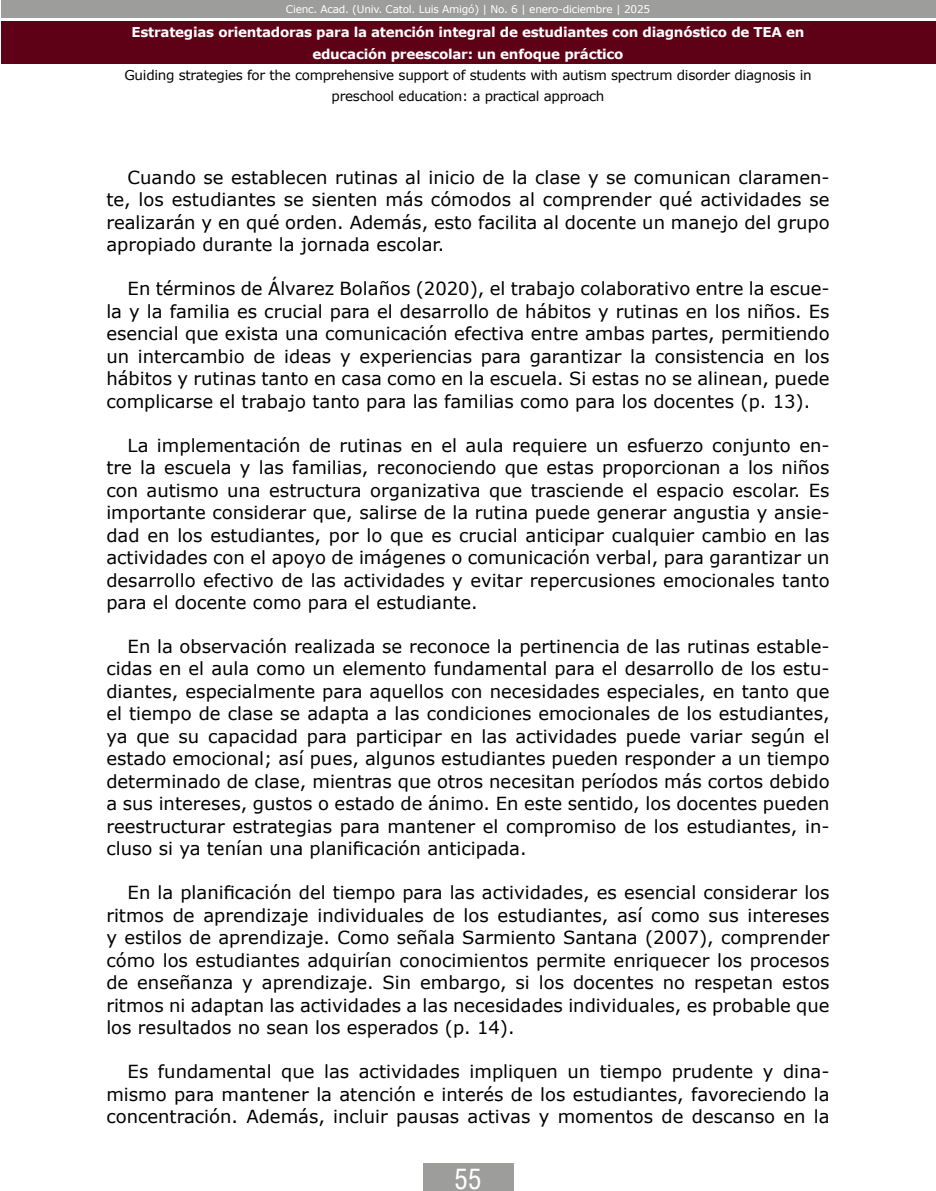
<style>
.page{position:relative;width:936px;height:1191px;background:#fff}
.page>*{position:absolute;margin:0;border:0;box-sizing:border-box;transform-origin:0 0}
.t1{font:27px "Arena Condensed";color:#fff}
.t2{font:18px/22.5px "Verdana";color:#000;text-align:justify}
.t3{font:13.5px/21px "Verdana";letter-spacing:-.02em;color:#000;text-align:center}
.t4{font:700 13.5px/21.6px "Verdana";letter-spacing:-.02em;color:#fff;text-align:center}
.t5{font:10.5px "Verdana";letter-spacing:-.02em;color:#fff}
</style>
<div class="page">
<div style="left:1px;top:21px;width:934px;height:43px;background:#5e0016"></div>
<div style="left:1px;top:0;width:934px;height:18px;background:#9d9d9c"></div>
<div style="left:423px;top:1163px;width:90px;height:28px;background:#9d9d9c"></div>
<p class="t5" style="left:286px;top:2px;width:366px">Cienc. Acad. (Univ. Catol. Luis Amigó) | No. 6 | enero-diciembre | 2025</p>
<p class="t4" style="left:132px;top:21px;width:674px">Estrategias orientadoras para la atención integral de estudiantes con diagnóstico de TEA en educación preescolar: un enfoque práctico</p>
<p class="t3" style="left:124px;top:64px;width:688px">Guiding strategies for the comprehensive support of students with autism spectrum disorder diagnosis in preschool education: a practical approach</p>
<p class="t2" style="left:106px;top:166px;width:724px;text-indent:21px">Cuando se establecen rutinas al inicio de la clase y se comunican claramen&shy;te, los estudiantes se sienten más cómodos al comprender qué actividades se realizarán y en qué orden. Además, esto facilita al docente un manejo del grupo apropiado durante la jornada escolar.</p>
<p class="t2" style="left:106px;top:277px;width:724px;text-indent:21px">En términos de Álvarez Bolaños (2020), el trabajo colaborativo entre la escue&shy;la y la familia es crucial para el desarrollo de hábitos y rutinas en los niños. Es esencial que exista una comunicación efectiva entre ambas partes, permitiendo un intercambio de ideas y experiencias para garantizar la consistencia en los hábitos y rutinas tanto en casa como en la escuela. Si estas no se alinean, puede complicarse el trabajo tanto para las familias como para los docentes (p. 13).</p>
<p class="t2" style="left:106px;top:433px;width:724px;text-indent:21px">La implementación de rutinas en el aula requiere un esfuerzo conjunto en&shy;tre la escuela y las familias, reconociendo que estas proporcionan a los niños con autismo una estructura organizativa que trasciende el espacio escolar. Es importante considerar que, salirse de la rutina puede generar angustia y ansie&shy;dad en los estudiantes, por lo que es crucial anticipar cualquier cambio en las actividades con el apoyo de imágenes o comunicación verbal, para garantizar un desarrollo efectivo de las actividades y evitar repercusiones emocionales tanto para el docente como para el estudiante.</p>
<p class="t2" style="left:106px;top:635px;width:724px;text-indent:21px">En la observación realizada se reconoce la pertinencia de las rutinas estable&shy;cidas en el aula como un elemento fundamental para el desarrollo de los estu&shy;diantes, especialmente para aquellos con necesidades especiales, en tanto que el tiempo de clase se adapta a las condiciones emocionales de los estudiantes, ya que su capacidad para participar en las actividades puede variar según el estado emocional; así pues, algunos estudiantes pueden responder a un tiempo determinado de clase, mientras que otros necesitan períodos más cortos debido a sus intereses, gustos o estado de ánimo. En este sentido, los docentes pueden reestructurar estrategias para mantener el compromiso de los estudiantes, in&shy;cluso si ya tenían una planificación anticipada.</p>
<p class="t2" style="left:106px;top:881px;width:724px;text-indent:21px">En la planificación del tiempo para las actividades, es esencial considerar los ritmos de aprendizaje individuales de los estudiantes, así como sus intereses y estilos de aprendizaje. Como señala Sarmiento Santana (2007), comprender cómo los estudiantes adquirían conocimientos permite enriquecer los procesos de enseñanza y aprendizaje. Sin embargo, si los docentes no respetan estos ritmos ni adaptan las actividades a las necesidades individuales, es probable que los resultados no sean los esperados (p. 14).</p>
<p class="t2" style="left:106px;top:1060px;width:724px;text-indent:21px">Es fundamental que las actividades impliquen un tiempo prudente y dina&shy;mismo para mantener la atención e interés de los estudiantes, favoreciendo la concentración. Además, incluir pausas activas y momentos de descanso en la</p>
<h1 class="t1" style="left:454px;top:1163px;width:29px">55</h1>
</div>
